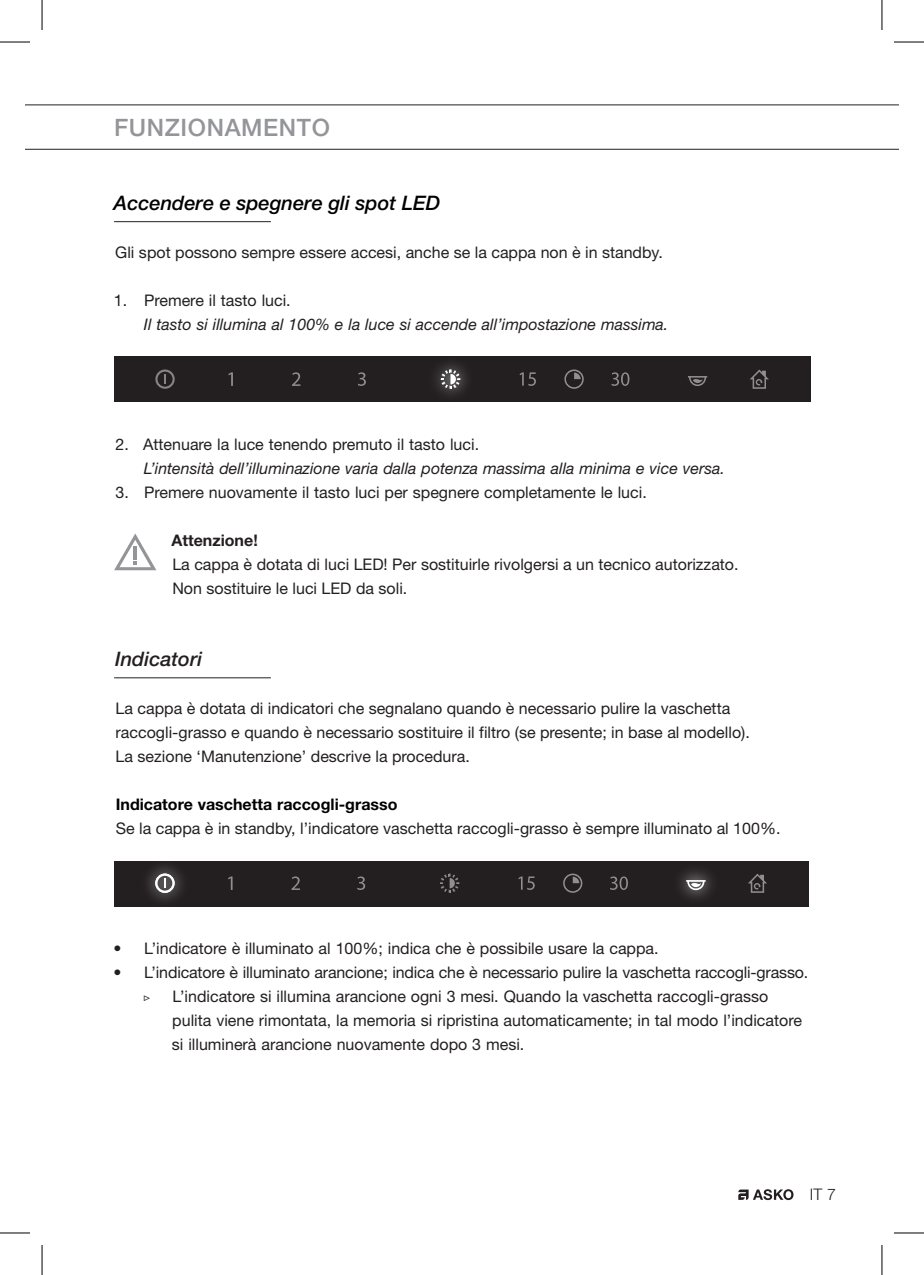
<style>
.page{position:relative;width:924px;height:1275px;background:#fff}
.page>*{position:absolute;margin:0;border:0;box-sizing:border-box;transform-origin:0 0}
.t1{font:500 24px "Helvetica Neue";letter-spacing:.025em;color:#939598}
.t2{font:italic 500 20px "Helvetica Neue";color:#000}
.t3{font:italic 500 20px "Helvetica Neue";color:#231f20}
.t4{font:16px/24px "Helvetica Neue";color:#231f20}
.t5{font:italic 16px "Helvetica Neue";color:#231f20}
.t6{font:700 16px "Helvetica Neue";color:#000}
.t7{font:700 16px "Helvetica Neue";color:#231f20}
.t8{font:300 16px "Helvetica Neue";color:#231f20}
.t9{font:16px "Garamond Premr Pro";color:#231f20}
</style>
<div class="page">
<svg style="left:25px;top:104px;width:17px;height:1px"></svg>
<svg style="left:25px;top:149px;width:17px;height:1px"></svg>
<hr style="left:42px;top:104px;width:856px;height:1px;background:#231f20">
<hr style="left:42px;top:149px;width:856px;height:1px;background:#231f20">
<svg style="left:738px;top:1189px;width:55px;height:11px"></svg>
<hr style="left:114px;top:221px;width:157px;height:1px;background:#231f20">
<hr style="left:114px;top:677px;width:157px;height:1px;background:#231f20">
<div style="left:114px;top:357px;width:695px;height:45px;background:#231f20"></div>
<svg style="left:228px;top:372px;width:5px;height:14px"></svg>
<svg style="left:292px;top:372px;width:8px;height:14px"></svg>
<svg style="left:358px;top:372px;width:8px;height:14px"></svg>
<svg style="left:611px;top:372px;width:18px;height:14px"></svg>
<svg style="left:519px;top:372px;width:16px;height:14px"></svg>
<svg style="left:155px;top:369px;width:20px;height:20px"></svg>
<svg style="left:564px;top:369px;width:19px;height:20px"></svg>
<svg style="left:688px;top:376px;width:19px;height:10px"></svg>
<svg style="left:750px;top:369px;width:18px;height:20px"></svg>
<img style="left:435px;top:364px;width:32px;height:31px">
<svg style="left:441px;top:369px;width:19px;height:20px"></svg>
<div style="left:114px;top:861px;width:693px;height:45px;background:#231f20"></div>
<svg style="left:228px;top:876px;width:4px;height:14px"></svg>
<svg style="left:291px;top:876px;width:9px;height:14px"></svg>
<svg style="left:357px;top:876px;width:8px;height:14px"></svg>
<svg style="left:610px;top:876px;width:17px;height:14px"></svg>
<svg style="left:518px;top:876px;width:16px;height:14px"></svg>
<svg style="left:563px;top:873px;width:19px;height:20px"></svg>
<svg style="left:440px;top:873px;width:19px;height:20px"></svg>
<svg style="left:748px;top:873px;width:18px;height:20px"></svg>
<img style="left:147px;top:866px;width:36px;height:35px">
<svg style="left:155px;top:873px;width:19px;height:20px"></svg>
<img style="left:680px;top:870px;width:32px;height:29px">
<svg style="left:686px;top:880px;width:19px;height:10px"></svg>
<svg style="left:114px;top:533px;width:42px;height:37px"></svg>
<hr style="left:0;top:42px;width:30px;height:1px;background:#000">
<hr style="left:893px;top:42px;width:30px;height:1px;background:#000">
<hr style="left:0;top:1232px;width:30px;height:1px;background:#000">
<hr style="left:893px;top:1232px;width:30px;height:1px;background:#000">
<hr style="left:42px;top:0;width:1px;height:30px;background:#000">
<hr style="left:42px;top:1245px;width:1px;height:30px;background:#000">
<hr style="left:881px;top:0;width:1px;height:30px;background:#000">
<hr style="left:881px;top:1245px;width:1px;height:30px;background:#000">
<h1 class="t1" style="left:114px;top:114px;width:217px">FUNZIONAMENTO</h1>
<p class="t2" style="left:114px;top:191px;width:328px">Accendere e spegnere gli spot LED</p>
<p class="t4" style="left:115px;top:240px;width:549px">Gli spot possono sempre essere accesi, anche se la cappa non è in standby.</p>
<p class="t4" style="left:114px;top:288px;width:178px">1. Premere il tasto luci.</p>
<p class="t5" style="left:144px;top:315px;width:525px">Il tasto si illumina al 100% e la luce si accende all’impostazione massima.</p>
<p class="t4" style="left:115px;top:432px;width:365px">2. Attenuare la luce tenendo premuto il tasto luci.</p>
<p class="t5" style="left:144px;top:459px;width:582px">L’intensità dell’illuminazione varia dalla potenza massima alla minima e vice versa.</p>
<p class="t4" style="left:115px;top:480px;width:532px">3. Premere nuovamente il tasto luci per spegnere completamente le luci.</p>
<p class="t7" style="left:171px;top:530px;width:88px">Attenzione!</p>
<p class="t4" style="left:172px;top:552px;width:567px">La cappa è dotata di luci LED! Per sostituirle rivolgersi a un tecnico autorizzato.<br>Non sostituire le luci LED da soli.</p>
<p class="t3" style="left:115px;top:647px;width:89px">Indicatori</p>
<p class="t4" style="left:116px;top:696px;width:635px">La cappa è dotata di indicatori che segnalano quando è necessario pulire la vaschetta raccogli-grasso e quando è necessario sostituire il filtro (se presente; in base al modello).<br>La sezione ‘Manutenzione’ descrive la procedura.</p>
<p class="t6" style="left:116px;top:794px;width:283px">Indicatore vaschetta raccogli-grasso</p>
<p class="t4" style="left:116px;top:816px;width:666px">Se la cappa è in standby, l’indicatore vaschetta raccogli-grasso è sempre illuminato al 100%.</p>
<p class="t4" style="left:113px;top:936px;width:546px">• L’indicatore è illuminato al 100%; indica che è possibile usare la cappa.</p>
<p class="t4" style="left:113px;top:960px;width:696px">• L’indicatore è illuminato arancione; indica che è necessario pulire la vaschetta raccogli-grasso.</p>
<p class="t9" style="left:143px;top:987px;width:9px">▷</p>
<p class="t4" style="left:172px;top:984px;width:631px">L’indicatore si illumina arancione ogni 3 mesi. Quando la vaschetta raccogli-grasso pulita viene rimontata, la memoria si ripristina automaticamente; in tal modo l’indicatore si illuminerà arancione nuovamente dopo 3 mesi.</p>
<p class="t8" style="left:809px;top:1184px;width:28px">IT 7</p>
</div>
